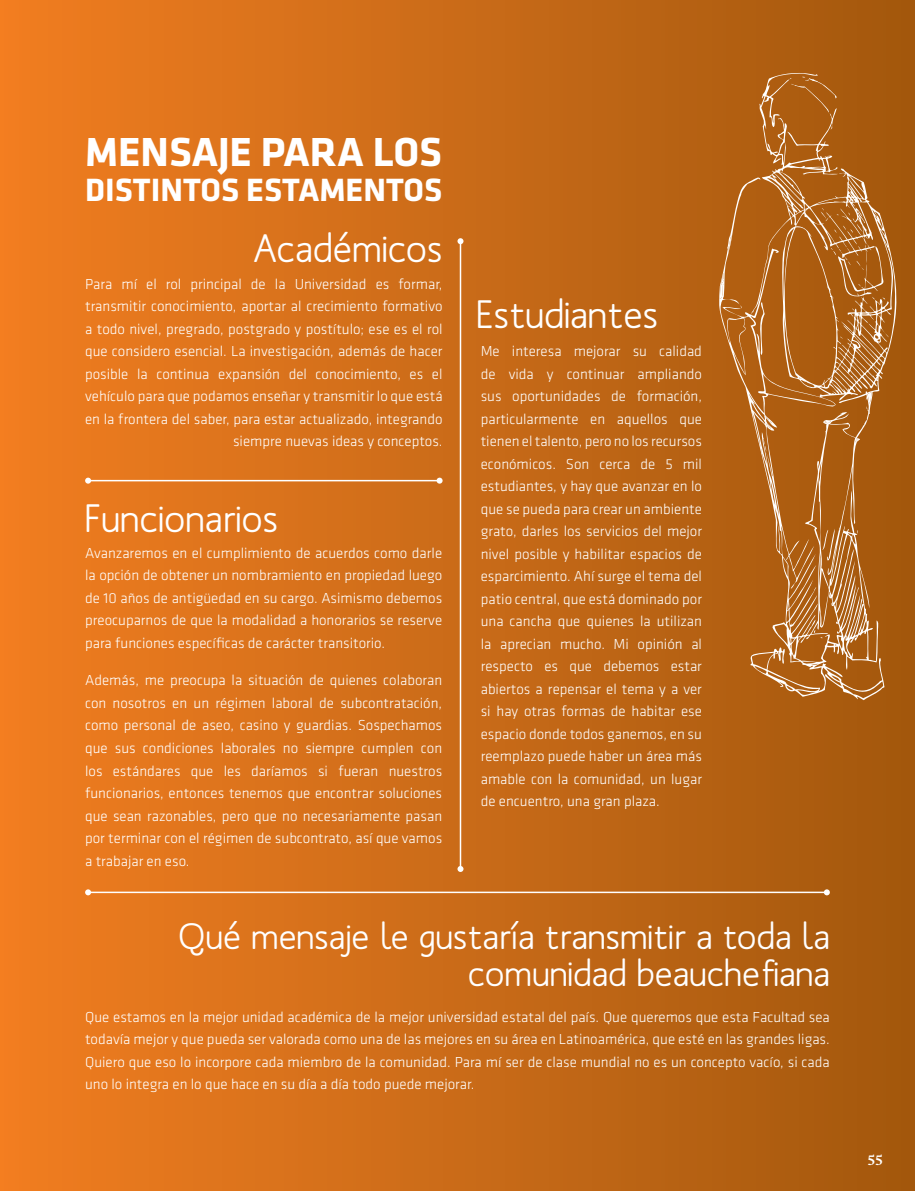
<style>
.page{position:relative;width:915px;height:1191px;background:#fff}
.page>*{position:absolute;margin:0;border:0;box-sizing:border-box;transform-origin:0 0}
.t1{font:700 42px "Klavika";color:#fff}
.t2{font:500 39.3px "Mank Sans";color:#fff}
.t3{font:500 36.45px/37.7px "Mank Sans";color:#fff;text-align:right}
.t4{font:700 33.45px "Klavika";color:#fff}
.t5{font:300 15px/22.5px "Klavika";color:#fff;text-align:justify}
.t6{font:600 15px "Prensa";color:#fff}
</style>
<div class="page">
<div style="left:0;top:0;width:914px;height:1191px;background:linear-gradient(to right,#f27e21,#a3580e)"></div>
<svg style="left:719px;top:71px;width:178px;height:629px;background:#b36a23"></svg>
<svg style="left:727px;top:235px;width:4px;height:18px"></svg>
<svg style="left:789px;top:76px;width:49px;height:37px;background:#ae6117"></svg>
<svg style="left:820px;top:208px;width:8px;height:13px"></svg>
<svg style="left:842px;top:223px;width:20px;height:10px"></svg>
<svg style="left:833px;top:229px;width:3px;height:4px"></svg>
<svg style="left:830px;top:248px;width:10px;height:7px"></svg>
<svg style="left:847px;top:261px;width:3px;height:4px"></svg>
<svg style="left:856px;top:261px;width:7px;height:9px"></svg>
<svg style="left:885px;top:333px;width:3px;height:4px"></svg>
<svg style="left:866px;top:392px;width:5px;height:17px"></svg>
<svg style="left:765px;top:416px;width:6px;height:13px"></svg>
<svg style="left:760px;top:438px;width:6px;height:15px"></svg>
<hr style="left:88px;top:480px;width:351px;height:1px;background:#fff">
<svg style="left:85px;top:477px;width:6px;height:6px"></svg>
<svg style="left:436px;top:477px;width:6px;height:6px"></svg>
<hr style="left:88px;top:891px;width:738px;height:2px;background:#fff">
<svg style="left:85px;top:889px;width:6px;height:6px"></svg>
<svg style="left:823px;top:889px;width:6px;height:6px"></svg>
<hr style="left:459px;top:241px;width:2px;height:628px;background:#fff">
<svg style="left:457px;top:866px;width:6px;height:6px"></svg>
<svg style="left:457px;top:238px;width:6px;height:6px"></svg>
<h1 class="t1" style="left:85px;top:130px;width:358px">MENSAJE PARA LOS</h1>
<h3 class="t4" style="left:85px;top:172px;width:358px">DI STINTOS ESTAMENTOS</h3>
<h2 class="t2" style="left:252px;top:223px;width:192px">Académicos</h2>
<p class="t5" style="left:85px;top:273px;width:359px;text-align:right">Para mí el rol principal de la Universidad es formar, transmitir conocimiento, aportar al crecimiento formativo a todo nivel, pregrado, postgrado y postítulo; ese es el rol que considero esencial. La investigación, además de hacer posible la continua expansión del conocimiento, es el vehículo para que podamos enseñar y transmitir lo que está en la frontera del saber, para estar actualizado, integrando siempre nuevas ideas y conceptos.</p>
<h2 class="t2" style="left:85px;top:493px;width:195px">Funcionarios</h2>
<p class="t5" style="left:85px;top:542px;width:358px">Avanzaremos en el cumplimiento de acuerdos como darle la opción de obtener un nombramiento en propiedad luego de 10 años de antigüedad en su cargo. Asimismo debemos preocuparnos de que la modalidad a honorarios se reserve para funciones específicas de carácter transitorio.</p>
<p class="t5" style="left:85px;top:669px;width:358px">Además, me preocupa la situación de quienes colaboran con nosotros en un régimen laboral de subcontratación, como personal de aseo, casino y guardias. Sospechamos que sus condiciones laborales no siempre cumplen con los estándares que les daríamos si fueran nuestros funcionarios, entonces tenemos que encontrar soluciones que sean razonables, pero que no necesariamente pasan por terminar con el régimen de subcontrato, así que vamos a trabajar en eso.</p>
<h2 class="t2" style="left:476px;top:289px;width:183px">Estudiantes</h2>
<p class="t5" style="left:480px;top:340px;width:223px">Me interesa mejorar su calidad de vida y continuar ampliando sus oportunidades de formación, particularmente en aquellos que tienen el talento, pero no los recursos económicos. Son cerca de 5 mil estudiantes, y hay que avanzar en lo que se pueda para crear un ambiente grato, darles los servicios del mejor nivel posible y habilitar espacios de esparcimiento. Ahí surge el tema del patio central, que está dominado por una cancha que quienes la utilizan la aprecian mucho. Mi opinión al respecto es que debemos estar abiertos a repensar el tema y a ver si hay otras formas de habitar ese espacio donde todos ganemos, en su reemplazo puede haber un área más amable con la comunidad, un lugar de encuentro, una gran plaza.</p>
<h3 class="t3" style="left:178px;top:916px;width:653px">Qué mensaje le gustaría transmitir a toda la comunidad beauchefiana</h3>
<p class="t5" style="left:85px;top:1006px;width:746px">Que estamos en la mejor unidad académica de la mejor universidad estatal del país. Que queremos que esta Facultad sea todavía mejor y que pueda ser valorada como una de las mejores en su área en Latinoamérica, que esté en las grandes ligas.<br>Quiero que eso lo incorpore cada miembro de la comunidad. Para mí ser de clase mundial no es un concepto vacío, si cada uno lo integra en lo que hace en su día a día todo puede mejorar.</p>
<p class="t6" style="left:867px;top:1148px;width:17px">55</p>
</div>
